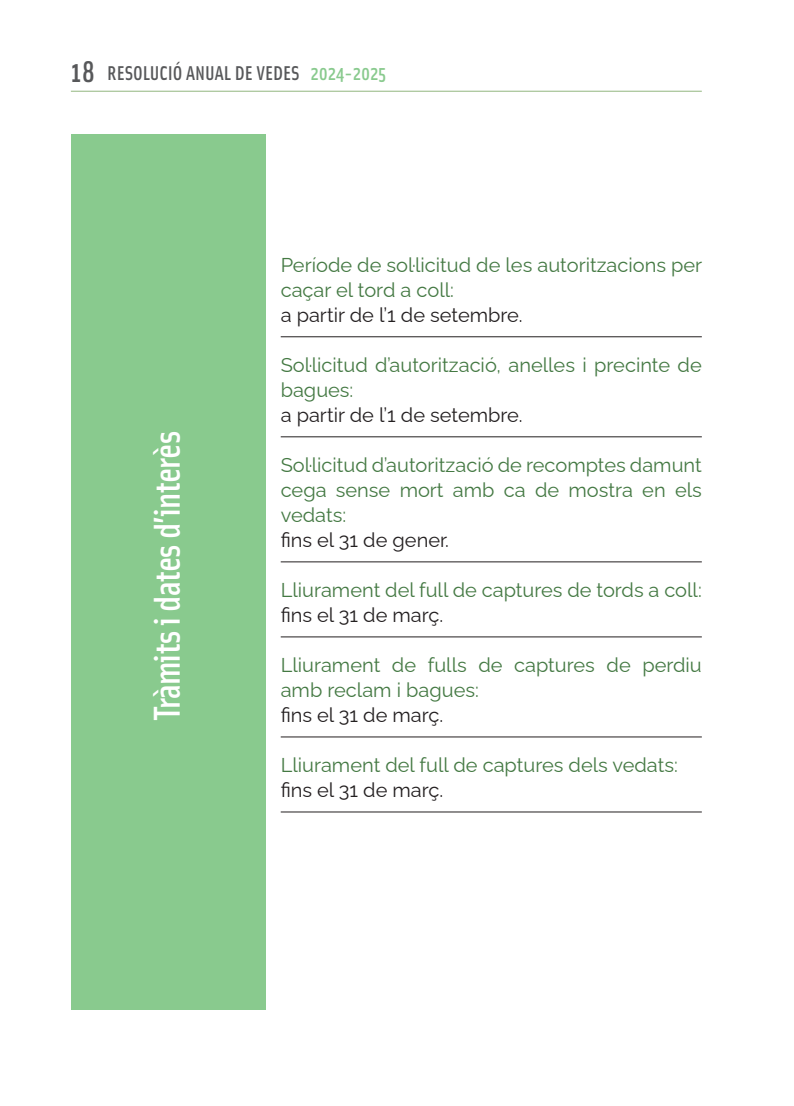
<style>
.page{position:relative;width:794px;height:1106px;background:#fff}
.page>*{position:absolute;margin:0;border:0;box-sizing:border-box;transform-origin:0 0}
.t1{font:500 37.5px "Solex";letter-spacing:-.02em;color:#fff}
.t2{font:20px/25px "Raleway";color:#447943}
.t3{font:20px "Raleway";color:#231f20}
.t4{font:500 20px "Solex";color:#57585a}
.s1{font-size:30px}
.s2{color:#89ca8e}
</style>
<div class="page">
<hr style="left:71px;top:91px;width:631px;height:1px;background:#a8c599">
<hr style="left:281px;top:336px;width:421px;height:1px;background:#231f20">
<hr style="left:281px;top:436px;width:421px;height:1px;background:#231f20">
<hr style="left:281px;top:561px;width:421px;height:1px;background:#231f20">
<hr style="left:281px;top:636px;width:421px;height:1px;background:#231f20">
<hr style="left:281px;top:736px;width:421px;height:1px;background:#231f20">
<hr style="left:281px;top:811px;width:421px;height:1px;background:#231f20">
<div style="left:71px;top:135px;width:194px;height:875px;background:#89ca8e"></div>
<p class="t4" style="left:71px;top:60px;width:317px"><span class="s1">18</span> RESOLUCIÓ ANUAL DE VEDES <span class="s2">2024-2025</span></p>
<h1 class="t1" style="left:142px;top:720px;width:291px;rotate:-90deg">Tràmits i dates d’interès</h1>
<p class="t2" style="left:281px;top:250px;width:423px">Període de sol·licitud de les autoritzacions per caçar el tord a coll:</p>
<p class="t3" style="left:281px;top:299px;width:243px">a partir de l’1 de setembre.</p>
<p class="t2" style="left:281px;top:350px;width:422px">Sol·licitud d’autorització, anelles i precinte de bagues:</p>
<p class="t3" style="left:281px;top:399px;width:243px">a partir de l’1 de setembre.</p>
<p class="t2" style="left:281px;top:450px;width:422px;text-align:justify">Sol·licitud d’autorització de recomptes damunt cega sense mort amb ca de mostra en els vedats:</p>
<p class="t3" style="left:281px;top:524px;width:170px">fins el 31 de gener.</p>
<p class="t2" style="left:281px;top:575px;width:422px">Lliurament del full de captures de tords a coll:</p>
<p class="t3" style="left:281px;top:599px;width:164px">fins el 31 de març.</p>
<p class="t2" style="left:281px;top:650px;width:422px">Lliurament de fulls de captures de perdiu amb reclam i bagues:</p>
<p class="t3" style="left:281px;top:699px;width:164px">fins el 31 de març.</p>
<p class="t2" style="left:281px;top:750px;width:399px">Lliurament del full de captures dels vedats:</p>
<p class="t3" style="left:281px;top:774px;width:164px">fins el 31 de març.</p>
</div>
